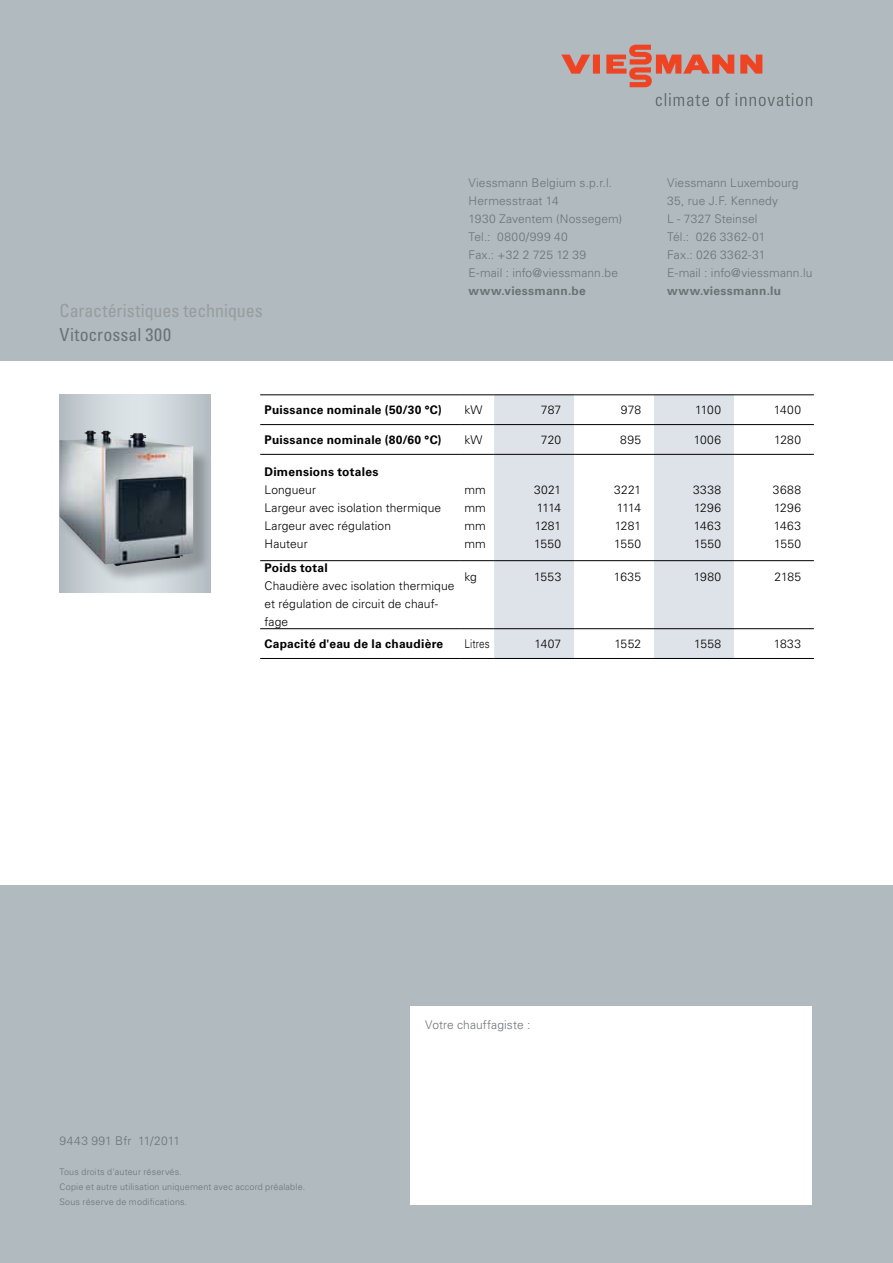
<style>
.page{position:relative;width:893px;height:1263px;background:#b1babf}
.page>*{position:absolute;margin:0;border:0;box-sizing:border-box;transform-origin:0 0}
.t1{font:condensed 18px "Univers LT Std";color:#979d9e}
.t2{font:condensed 18px "Univers LT Std";letter-spacing:.01em;color:#6a7374}
.t3{font:300 12px/18px "Univers LT Std";letter-spacing:.01em;color:#000;text-align:justify}
.t4{font:300 12px/18px "Univers LT Std";letter-spacing:.01em;color:#6a7374}
.t5{font:700 12px "Univers LT Std";letter-spacing:.02em;color:#000}
.t6{font:700 12px "Univers LT Std";letter-spacing:.025em;color:#6a7374}
.t7{font:300 12px "Univers LT Std";letter-spacing:.01em;color:#000;scale:.83 1}
.t8{font:300 9px/15px "Univers LT Std";letter-spacing:.02em;color:#6a7374}
</style>
<div class="page">
<div style="left:0;top:361px;width:893px;height:523px;background:#fff"></div>
<svg style="left:561px;top:45px;width:251px;height:61px"></svg>
<svg style="left:60px;top:395px;width:150px;height:198px;background:#cbd3d8"></svg>
<div style="left:60px;top:433px;width:150px;height:151px;background:#000;opacity:.25"></div>
<img style="left:60px;top:431px;width:133px;height:135px">
<div style="left:411px;top:1007px;width:401px;height:198px;background:#fff"></div>
<svg style="left:494px;top:629px;width:240px;height:29px;fill:#dde3e8"></svg>
<svg style="left:494px;top:396px;width:320px;height:232px"></svg>
<hr style="left:260px;top:395px;width:200px;height:1px;background:#000">
<hr style="left:460px;top:395px;width:34px;height:1px;background:#000">
<hr style="left:494px;top:395px;width:80px;height:1px;background:#000">
<hr style="left:574px;top:395px;width:80px;height:1px;background:#000">
<hr style="left:734px;top:395px;width:80px;height:1px;background:#000">
<hr style="left:260px;top:424px;width:200px;height:1px;background:#000">
<hr style="left:460px;top:424px;width:34px;height:1px;background:#000">
<hr style="left:494px;top:424px;width:80px;height:1px;background:#000">
<hr style="left:574px;top:424px;width:80px;height:1px;background:#000">
<hr style="left:734px;top:424px;width:80px;height:1px;background:#000">
<hr style="left:260px;top:454px;width:200px;height:1px;background:#000">
<hr style="left:460px;top:454px;width:34px;height:1px;background:#000">
<hr style="left:494px;top:454px;width:80px;height:1px;background:#000">
<hr style="left:574px;top:454px;width:80px;height:1px;background:#000">
<hr style="left:734px;top:454px;width:80px;height:1px;background:#000">
<hr style="left:260px;top:560px;width:200px;height:1px;background:#000">
<hr style="left:460px;top:560px;width:34px;height:1px;background:#000">
<hr style="left:494px;top:560px;width:80px;height:1px;background:#000">
<hr style="left:574px;top:560px;width:80px;height:1px;background:#000">
<hr style="left:734px;top:560px;width:80px;height:1px;background:#000">
<hr style="left:260px;top:628px;width:200px;height:1px;background:#000">
<hr style="left:460px;top:628px;width:34px;height:1px;background:#000">
<hr style="left:494px;top:628px;width:80px;height:1px;background:#000">
<hr style="left:574px;top:628px;width:80px;height:1px;background:#000">
<hr style="left:734px;top:628px;width:80px;height:1px;background:#000">
<hr style="left:574px;top:658px;width:80px;height:1px;background:#000">
<hr style="left:734px;top:658px;width:80px;height:1px;background:#000">
<hr style="left:654px;top:395px;width:80px;height:1px;background:#000">
<hr style="left:654px;top:424px;width:80px;height:1px;background:#000">
<hr style="left:654px;top:454px;width:80px;height:1px;background:#000">
<hr style="left:654px;top:560px;width:80px;height:1px;background:#000">
<hr style="left:260px;top:658px;width:200px;height:1px;background:#000">
<hr style="left:460px;top:658px;width:34px;height:1px;background:#000">
<hr style="left:494px;top:658px;width:80px;height:1px;background:#000">
<hr style="left:654px;top:628px;width:80px;height:1px;background:#000">
<hr style="left:654px;top:658px;width:80px;height:1px;background:#000">
<h1 class="t1" style="left:60px;top:299px;width:205px">Caractéristiques techniques</h1>
<h1 class="t2" style="left:60px;top:323px;width:113px">Vitocrossal 300</h1>
<p class="t4" style="left:468px;top:174px;width:155px">Viessmann Belgium s.p.r.l.<br>Hermesstraat 14<br>1930 Zaventem (Nossegem)<br>Tel.: 0800/999 40<br>Fax.: +32 2 725 12 39<br>E-mail : info@viessmann.be</p>
<p class="t6" style="left:468px;top:284px;width:119px">www.viessmann.be</p>
<p class="t4" style="left:667px;top:174px;width:147px">Viessmann Luxembourg<br>35, rue J.F. Kennedy<br>L - 7327 Steinsel<br>Tél.: 026 3362-01<br>Fax.: 026 3362-31<br>E-mail : info@viessmann.lu</p>
<p class="t6" style="left:667px;top:284px;width:115px">www.viessmann.lu</p>
<p class="t5" style="left:264px;top:403px;width:179px">Puissance nominale (50/30 °C)</p>
<p class="t3" style="left:464px;top:401px;width:20px">kW</p>
<p class="t3" style="left:541px;top:401px;width:22px">787</p>
<p class="t3" style="left:621px;top:401px;width:22px">978</p>
<p class="t3" style="left:695px;top:401px;width:28px">1100</p>
<p class="t3" style="left:774px;top:401px;width:29px">1400</p>
<p class="t5" style="left:264px;top:433px;width:179px">Puissance nominale (80/60 °C)</p>
<p class="t3" style="left:464px;top:431px;width:20px">kW</p>
<p class="t3" style="left:541px;top:431px;width:22px">720</p>
<p class="t3" style="left:620px;top:431px;width:22px">895</p>
<p class="t3" style="left:694px;top:431px;width:29px">1006</p>
<p class="t3" style="left:774px;top:431px;width:28px">1280</p>
<p class="t5" style="left:264px;top:465px;width:115px">Dimensions totales</p>
<p class="t3" style="left:264px;top:481px;width:178px;text-align:left">Longueur<br>Largeur avec isolation thermique<br>Largeur avec régulation<br>Hauteur</p>
<p class="t3" style="left:464px;top:481px;width:23px">mm mm mm mm</p>
<p class="t3" style="left:534px;top:481px;width:29px">3021<br>1114<br>1281<br>1550</p>
<p class="t3" style="left:614px;top:481px;width:29px">3221<br>1114<br>1281<br>1550</p>
<p class="t3" style="left:693px;top:481px;width:30px">3338<br>1296<br>1463<br>1550</p>
<p class="t3" style="left:773px;top:481px;width:30px">3688<br>1296<br>1463<br>1550</p>
<p class="t5" style="left:265px;top:561px;width:65px">Poids total</p>
<p class="t3" style="left:265px;top:577px;width:191px;text-align:left">Chaudière avec isolation thermique et régulation de circuit de chauf&shy;fage</p>
<p class="t3" style="left:464px;top:568px;width:14px">kg</p>
<p class="t3" style="left:534px;top:568px;width:29px">1553</p>
<p class="t3" style="left:614px;top:568px;width:29px">1635</p>
<p class="t3" style="left:694px;top:568px;width:29px">1980</p>
<p class="t3" style="left:774px;top:568px;width:28px">2185</p>
<p class="t5" style="left:265px;top:637px;width:180px">Capacité d'eau de la chaudière</p>
<p class="t7" style="left:464px;top:636px;width:32px">Litres</p>
<p class="t3" style="left:534px;top:635px;width:28px">1407</p>
<p class="t3" style="left:614px;top:635px;width:28px">1552</p>
<p class="t3" style="left:694px;top:635px;width:29px">1558</p>
<p class="t3" style="left:774px;top:635px;width:29px">1833</p>
<p class="t4" style="left:60px;top:1131px;width:122px">9443 991 Bfr 11/2011</p>
<p class="t8" style="left:60px;top:1164px;width:247px">Tous droits d'auteur réservés.<br>Copie et autre utilisation uniquement avec accord préalable.<br>Sous réserve de modifications.</p>
<p class="t4" style="left:425px;top:1016px;width:107px">Votre chauffagiste :</p>
</div>
